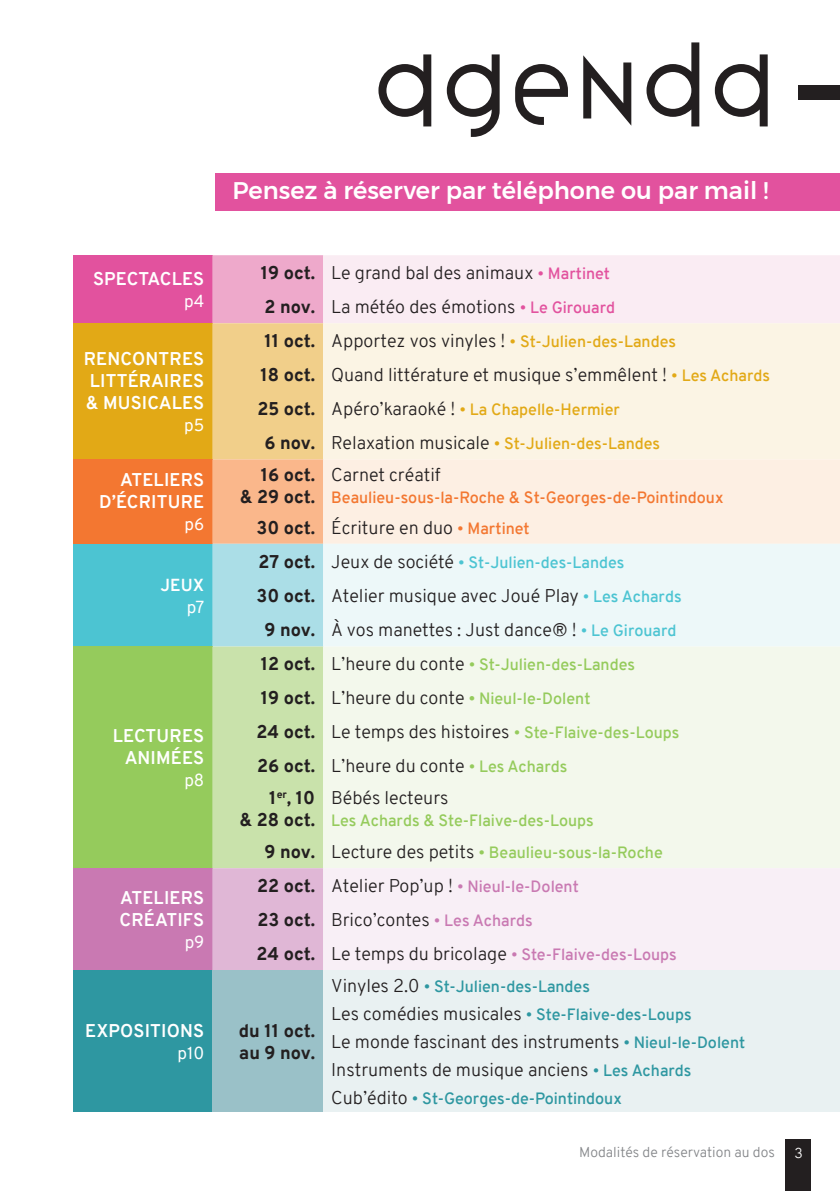
<style>
.page{position:relative;width:840px;height:1191px;background:#fff}
.page>*{position:absolute;margin:0;border:0;box-sizing:border-box;transform-origin:0 0}
.t1{font:300 96px "Variex OT";color:#231f20}
.t2{font:500 24px "Montserrat";color:#fff}
.t3{font:300 18px/28px "Overpass";color:#231f20}
.t4{font:700 18px/22px "Overpass";letter-spacing:.01em;color:#fff;text-align:right}
.t5{font:800 18px/21.6px "Overpass";color:#231f20;text-align:right}
.t6{font:17px "Overpass";color:#fff}
.t7{font:700 17px "Overpass";color:#fff}
.t8{font:600 16px/34px "Overpass";color:#95cb5c}
.t9{font:600 16px/34px "Overpass";color:#e2a916}
.t10{font:600 16px "Overpass";color:#c979b2}
.t11{font:600 16px "Overpass";color:#2e97a1}
.t12{font:600 16px "Overpass";color:#f37731}
.t13{font:600 16px "Overpass";color:#4cc4d2}
.t14{font:300 14px "Overpass";color:#848689}
.t15{font:300 14px "Overpass";color:#fff}
.s1{font-weight:800}
.s2{font-size:16px;color:#e2529e}
.s3{font-weight:600;font-size:16px;color:#e2529e}
.s4{font-weight:800;font-size:18px;color:#231f20}
.s5{font-weight:300;font-size:18px;color:#231f20}
.s6{font-weight:300}
.s7{font-size:16px;color:#e2a916}
.s8{font-weight:600;font-size:16px;color:#e2a916}
.s9{font-size:16px;color:#f37731}
.s10{font-weight:600;font-size:16px;color:#f37731}
.s11{font-size:16px;color:#4cc4d2}
.s12{font-weight:600;font-size:16px;color:#4cc4d2}
.s13{font-size:16px;color:#95cb5c}
.s14{font-weight:600;font-size:16px;color:#95cb5c}
.s15{font-size:16px;color:#c979b2}
.s16{font-weight:600;font-size:16px;color:#c979b2}
.s17{font-size:16px;color:#2e97a1}
.s18{font-weight:600;font-size:16px;color:#2e97a1}
</style>
<div class="page">
<div style="left:784px;top:1139px;width:25px;height:52px;background:#231f20"></div>
<div style="left:798px;top:85px;width:41px;height:15px;background:#231f20"></div>
<div style="left:73px;top:255px;width:139px;height:68px;background:#e2529e"></div>
<div style="left:73px;top:323px;width:139px;height:136px;background:#e2a916"></div>
<div style="left:73px;top:459px;width:139px;height:85px;background:#f37731"></div>
<div style="left:73px;top:544px;width:139px;height:102px;background:#4cc4d2"></div>
<div style="left:73px;top:646px;width:139px;height:222px;background:#95cb5c"></div>
<div style="left:73px;top:868px;width:139px;height:102px;background:#c979b2"></div>
<svg style="left:212px;top:255px;width:627px;height:715px"></svg>
<div style="left:323px;top:868px;width:516px;height:102px;background:#f8eff6"></div>
<div style="left:73px;top:970px;width:139px;height:141px;background:#2e97a1"></div>
<div style="left:212px;top:970px;width:111px;height:141px;background:#9ac1c8"></div>
<div style="left:323px;top:970px;width:516px;height:141px;background:#e9f1f2"></div>
<div style="left:215px;top:173px;width:624px;height:37px;background:#e2529e"></div>
<p class="t4" style="left:93px;top:268px;width:112px">SPECTACLES</p>
<p class="t6" style="left:184px;top:289px;width:22px">p4</p>
<p class="t4" style="left:84px;top:348px;width:122px;text-align:justify">RENCONTRES LITTÉRAIRES &amp; MUSICALES</p>
<p class="t6" style="left:184px;top:413px;width:22px">p5</p>
<p class="t4" style="left:99px;top:469px;width:106px">ATELIERS<br>D’ÉCRITURE</p>
<p class="t6" style="left:184px;top:512px;width:21px">p6</p>
<p class="t7" style="left:160px;top:572px;width:45px">JEUX</p>
<p class="t6" style="left:187px;top:594px;width:19px">p7</p>
<p class="t4" style="left:113px;top:725px;width:93px">LECTURES<br>ANIMÉES</p>
<p class="t6" style="left:184px;top:768px;width:21px">p8</p>
<p class="t4" style="left:119px;top:886px;width:86px;text-align:left">ATELIERS<br>CRÉATIFS</p>
<p class="t6" style="left:184px;top:930px;width:21px">p9</p>
<p class="t4" style="left:85px;top:1019px;width:120px">EXPOSITIONS</p>
<p class="t6" style="left:177px;top:1040px;width:28px">p10</p>
<h1 class="t1" style="left:372px;top:16px;width:406px">agenda</h1>
<h2 class="t2" style="left:232px;top:172px;width:537px">Pensez à réserver par téléphone ou par mail !</h2>
<p class="t3" style="left:260px;top:256px;width:356px;line-height:34px"><span class="s1">19 oct.</span> Le grand bal des animaux <span class="s2">•</span> <span class="s3">Martinet<br></span><span class="s1">2 nov.</span> La météo des émotions <span class="s2">•</span> <span class="s3">Le Girouard</span></p>
<p class="t9" style="left:264px;top:324px;width:413px"><span class="s4">11 oct.</span> <span class="s5">Apportez vos vinyles !</span> <span class="s6">•</span> St-Julien-des-Landes</p>
<p class="t3" style="left:260px;top:361px;width:511px"><span class="s1">18 oct.</span> Quand littérature et musique s’emmêlent ! <span class="s7">•</span> <span class="s8">Les Achards</span></p>
<p class="t9" style="left:264px;top:392px;width:397px;text-indent:-7px"><span class="s4">25 oct.</span> <span class="s5">Apéro’karaoké !</span> <span class="s6">•</span> La Chapelle-Hermier<br><span class="s4">6 nov.</span> <span class="s5">Relaxation musicale</span> <span class="s6">•</span> St-Julien-des-Landes</p>
<p class="t5" style="left:239px;top:464px;width:77px">16 oct.<br>&amp; 29 oct.</p>
<p class="t3" style="left:331px;top:461px;width:111px">Carnet créatif</p>
<p class="t12" style="left:331px;top:486px;width:393px">Beaulieu-sous-la-Roche &amp; St-Georges-de-Pointindoux</p>
<p class="t3" style="left:256px;top:514px;width:274px"><span class="s1">30 oct.</span> Écriture en duo <span class="s9">•</span> <span class="s10">Martinet</span></p>
<p class="t13" style="left:258px;top:550px;width:367px"><span class="s4">27 oct.</span> <span class="s5">Jeux de société</span> <span class="s6">•</span> St-Julien-des-Landes</p>
<p class="t3" style="left:256px;top:578px;width:426px;line-height:34.4px;text-align:center"><span class="s1">30 oct.</span> Atelier musique avec Joué Play <span class="s11">•</span> <span class="s12">Les Achards<br></span><span class="s1">9 nov.</span> À vos manettes : Just dance® ! <span class="s11">•</span> <span class="s12">Le Girouard</span></p>
<p class="t8" style="left:256px;top:648px;width:424px"><span class="s4">12 oct.</span> <span class="s5">L’heure du conte</span> <span class="s6">•</span> St-Julien-des-Landes<br><span class="s4">19 oct.</span> <span class="s5">L’heure du conte</span> • Nieul-le-Dolent<br><span class="s4">24 oct.</span> <span class="s5">Le temps des histoires</span> <span class="s6">•</span> Ste-Flaive-des-Loups</p>
<p class="t3" style="left:269px;top:750px;width:299px;line-height:32px;text-indent:-12px"><span class="s1">26 oct.</span> L’heure du conte <span class="s13">•</span> <span class="s14">Les Achards<br></span><span class="s1">1</span><sup>er</sup><span class="s1">, 10</span></p>
<p class="t5" style="left:239px;top:809px;width:77px">&amp; 28 oct.</p>
<p class="t3" style="left:331px;top:784px;width:119px">Bébés lecteurs</p>
<p class="t8" style="left:264px;top:804px;width:399px;line-height:31.8px;text-align:center">Les Achards &amp; Ste-Flaive-des-Loups<br><span class="s4">9 nov.</span> <span class="s5">Lecture des petits</span> <span class="s6">•</span> Beaulieu-sous-la-Roche</p>
<p class="t10" style="left:257px;top:875px;width:323px"><span class="s4">22 oct.</span> <span class="s5">Atelier Pop’up !</span> <span class="s6">•</span> Nieul-le-Dolent</p>
<p class="t3" style="left:257px;top:905px;width:276px"><span class="s1">23 oct.</span> Brico’contes <span class="s15">•</span> <span class="s16">Les Achards</span></p>
<p class="t10" style="left:256px;top:943px;width:421px"><span class="s4">24 oct.</span> <span class="s5">Le temps du bricolage</span> <span class="s6">•</span> Ste-Flaive-des-Loups</p>
<p class="t5" style="left:239px;top:1020px;width:78px;text-align:left">du 11 oct. au 9 nov.</p>
<p class="t11" style="left:331px;top:974px;width:260px"><span class="s5">Vinyles 2.0</span> <span class="s6">•</span> St-Julien-des-Landes</p>
<p class="t3" style="left:331px;top:999px;width:415px">Les comédies musicales <span class="s17">•</span> <span class="s18">Ste-Flaive-des-Loups<br></span>Le monde fascinant des instruments <span class="s17">•</span> <span class="s18">Nieul-le-Dolent<br></span>Instruments de musique anciens <span class="s17">•</span> <span class="s18">Les Achards</span></p>
<p class="t11" style="left:331px;top:1086px;width:292px"><span class="s5">Cub’édito</span> <span class="s6">•</span> St-Georges-de-Pointindoux</p>
<p class="t14" style="left:579px;top:1141px;width:197px">Modalités de réservation au dos</p>
<p class="t15" style="left:794px;top:1142px;width:10px">3</p>
</div>
